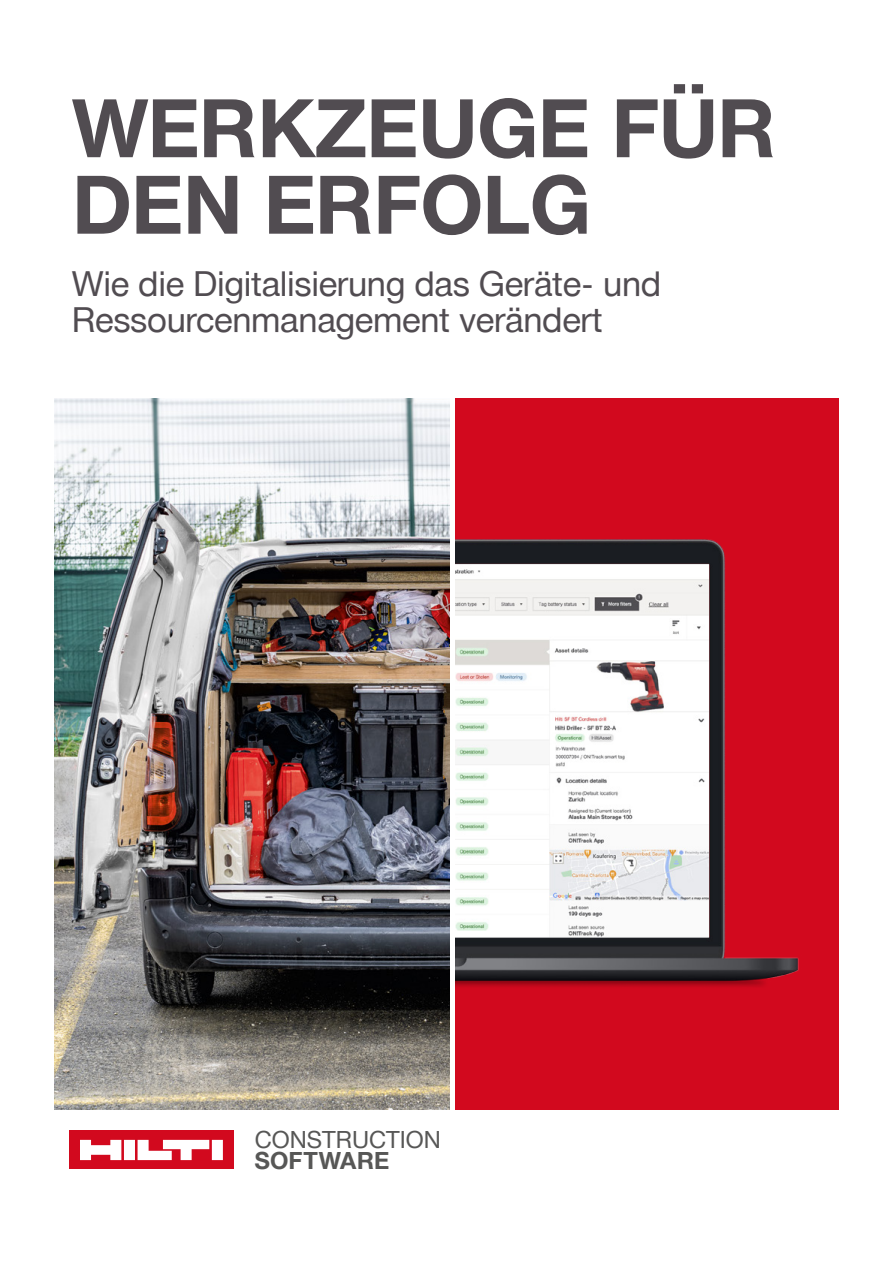
<style>
.page{position:relative;width:893px;height:1263px;background:#fff}
.page>*{position:absolute;margin:0;border:0;box-sizing:border-box;transform-origin:0 0}
.t1{font:700 81px/76.5px "Hilti";letter-spacing:-.01em;color:#514c51}
.t2{font:34.5px/36px "Hilti";letter-spacing:-.01em;color:#514c51}
.t3{font:23.7px "Hilti";color:#575756}
.t4{font:700 23.7px "Hilti";color:#575756}
</style>
<div class="page">
<div style="left:452px;top:156px;width:386px;height:1011px;background:#d2091e"></div>
<img style="left:454px;top:528px;width:345px;height:463px">
<img style="left:54px;top:398px;width:396px;height:712px">
<hr style="left:450px;top:163px;width:4px;height:992px;background:#fff">
<div style="left:46px;top:1110px;width:798px;height:113px;background:#fff"></div>
<div style="left:69px;top:1130px;width:165px;height:39px;background:#d2091e"></div>
<svg style="left:80px;top:1140px;width:143px;height:20px"></svg>
<div style="left:54px;top:36px;width:812px;height:362px;background:#fff"></div>
<h1 class="t1" style="left:72px;top:89px;width:706px">WERKZEUGE FÜR<br>DEN ERFOLG</h1>
<p class="t2" style="left:72px;top:264px;width:591px">Wie die Digitalisierung das Geräte- und<br>Ressourcenmanagement verändert</p>
<p class="t3" style="left:255px;top:1125px;width:188px">CONSTRUCTION</p>
<p class="t4" style="left:255px;top:1147px;width:136px">SOFTWARE</p>
</div>
